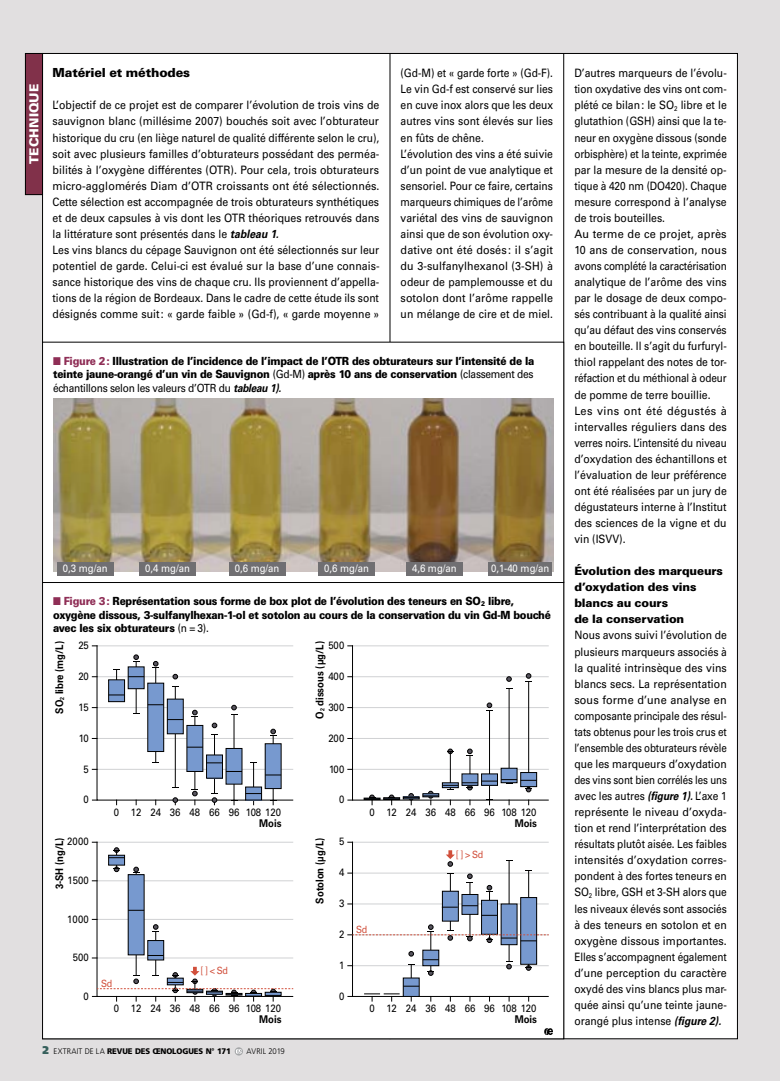
<style>
.page{position:relative;width:780px;height:1081px;background:#e1dfe0}
.page>*{position:absolute;margin:0;border:0;box-sizing:border-box;transform-origin:0 0}
.t1{font:900 12.5px "Univers";letter-spacing:-.015em;color:#000}
.t2{font:900 12.5px "Univers";color:#fff}
.t3{font:11.5px/16px "Univers";color:#000;scale:.9 1}
.t4{font:11.5px/16px "Univers";color:#000;scale:.91 1}
.t5{font:11.5px/16px "Univers";color:#000;scale:.88 1}
.t6{font:900 11.5px/16px "Univers";letter-spacing:-.015em;color:#000}
.t7{font:900 11.25px/13.5px "Univers";letter-spacing:-.025em;color:#000;scale:.9 1}
.t8{font:10.62px "Univers";color:#000;scale:.9 1}
.t9{font:700 10.62px "Univers";color:#000;scale:.9 1}
.t10{font:10.62px "Univers";color:#fff;scale:.9 1}
.t11{font:10px "Univers";letter-spacing:-.035em;color:#d14f3b;scale:.9 1}
.t12{font:900 8.12px "Frutiger";letter-spacing:-.01em;color:#000;scale:.95 1}
.t13{font:300 8.12px "Frutiger";letter-spacing:-.01em;color:#000;scale:.95 1}
.s1{font-weight:700;font-style:italic}
.s2{color:#8f2e56}
.s3{font-weight:400}
.s4{font-size:11.25px;color:#36605c}
.s5{font-weight:300}
</style>
<div class="page">
<div style="left:42px;top:53px;width:695px;height:986px;background:#fff;border:1px solid #000"></div>
<hr style="left:563px;top:53px;width:1px;height:986px;background:#000">
<hr style="left:389px;top:53px;width:1px;height:986px;background:#000">
<svg style="left:235px;top:1047px;width:8px;height:8px"></svg>
<svg style="left:236px;top:1049px;width:6px;height:4px"></svg>
<div style="left:25px;top:53px;width:18px;height:142px;background:#81314a"></div>
<div style="left:25px;top:53px;width:18px;height:142px;border:1px solid #000"></div>
<div style="left:43px;top:582px;width:520px;height:457px;background:#fff"></div>
<svg style="left:92px;top:645px;width:202px;height:160px"></svg>
<svg style="left:348px;top:645px;width:201px;height:160px"></svg>
<svg style="left:348px;top:841px;width:201px;height:160px"></svg>
<svg style="left:92px;top:841px;width:202px;height:160px"></svg>
<svg style="left:544px;top:1028px;width:9px;height:7px"></svg>
<div style="left:43px;top:342px;width:520px;height:240px;background:#fff"></div>
<img style="left:53px;top:398px;width:500px;height:174px">
<div style="left:42px;top:342px;width:522px;height:241px;border:1px solid #000"></div>
<div style="left:57px;top:562px;width:57px;height:13px;background:#706f72"></div>
<div style="left:139px;top:562px;width:57px;height:13px;background:#706f72"></div>
<div style="left:229px;top:562px;width:56px;height:13px;background:#706f72"></div>
<div style="left:318px;top:562px;width:57px;height:13px;background:#706f72"></div>
<div style="left:406px;top:562px;width:56px;height:13px;background:#706f72"></div>
<div style="left:488px;top:562px;width:64px;height:13px;background:#706f72"></div>
<p class="t2" style="left:26px;top:164px;width:81px;rotate:-90deg">TECHNIQUE</p>
<p class="t1" style="left:53px;top:65px;width:139px">Matériel et méthodes</p>
<p class="t4" style="left:53px;top:97px;width:361px">L’objectif de ce projet est de comparer l’évolution de trois vins de sauvignon blanc (millésime 2007) bouchés soit avec l’obturateur historique du cru (en liège naturel de qualité différente selon le cru), soit avec plusieurs familles d’obturateurs possédant des perméa&shy;bilités à l’oxygène différentes (OTR). Pour cela, trois obturateurs micro-agglomérés Diam d’OTR croissants ont été sélectionnés.<br>Cette sélection est accompagnée de trois obturateurs synthétiques et de deux capsules à vis dont les OTR théoriques retrouvés dans la littérature sont présentés dans le <span class="s1">tableau 1.<br></span>Les vins blancs du cépage Sauvignon ont été sélectionnés sur leur potentiel de garde. Celui-ci est évalué sur la base d’une connais&shy;sance historique des vins de chaque cru. Ils proviennent d’appella&shy;tions de la région de Bordeaux. Dans le cadre de cette étude ils sont désignés comme suit: « garde faible » (Gd-f), « garde moyenne »</p>
<p class="t5" style="left:400px;top:65px;width:175px">(Gd-M) et « garde forte » (Gd-F).<br>Le vin Gd-f est conservé sur lies en cuve inox alors que les deux autres vins sont élevés sur lies en fûts de chêne.<br>L’évolution des vins a été suivie d’un point de vue analytique et sensoriel. Pour ce faire, certains marqueurs chimiques de l’arôme variétal des vins de sauvignon ainsi que de son évolution oxy&shy;dative ont été dosés : il s’agit du 3-sulfanylhexanol (3-SH) à odeur de pamplemousse et du sotolon dont l’arôme rappelle un mélange de cire et de miel.</p>
<p class="t7" style="left:53px;top:354px;width:536px;text-align:justify;text-indent:11px"><span class="s2">Figure 2:</span> Illustration de l’incidence de l’impact de l’OTR des obturateurs sur l’intensité de la teinte jaune-orangé d’un vin de Sauvignon <span class="s3">(Gd-M)</span> après 10 ans de conservation <span class="s3">(classement des échantillons selon les valeurs d’OTR du</span> <span class="s1">tableau 1).</span></p>
<p class="t10" style="left:63px;top:562px;width:51px">0,3 mg/an</p>
<p class="t10" style="left:145px;top:562px;width:51px">0,4 mg/an</p>
<p class="t10" style="left:235px;top:562px;width:51px">0,6 mg/an</p>
<p class="t10" style="left:324px;top:562px;width:51px">0,6 mg/an</p>
<p class="t10" style="left:412px;top:562px;width:51px">4,6 mg/an</p>
<p class="t10" style="left:491px;top:562px;width:66px">0,1-40 mg/an</p>
<p class="t7" style="left:53px;top:594px;width:554px;text-indent:11px"><span class="s2">Figure 3:</span> Représentation sous forme de box plot de l’évolution des teneurs en SO<sub>2</sub> libre, oxygène dissous, 3-sulfanylhexan-1-ol et sotolon au cours de la conservation du vin Gd-M bouché avec les six obturateurs <span class="s3">(n = 3).</span></p>
<p class="t9" style="left:53px;top:714px;width:82px;rotate:-90deg">SO<sub>2</sub> libre (mg/L)</p>
<p class="t8" style="left:78px;top:639px;width:13px">25</p>
<p class="t8" style="left:78px;top:670px;width:13px">20</p>
<p class="t8" style="left:79px;top:701px;width:13px">15</p>
<p class="t8" style="left:79px;top:731px;width:12px">10</p>
<p class="t8" style="left:83px;top:762px;width:7px">5</p>
<p class="t8" style="left:83px;top:793px;width:7px">0</p>
<p class="t8" style="left:67px;top:835px;width:26px">2000</p>
<p class="t8" style="left:67px;top:874px;width:25px">1500</p>
<p class="t8" style="left:67px;top:912px;width:26px">1000</p>
<p class="t8" style="left:73px;top:951px;width:19px">500</p>
<p class="t9" style="left:53px;top:889px;width:59px;rotate:-90deg">3-SH (ng/L)</p>
<p class="t8" style="left:83px;top:989px;width:7px">0</p>
<p class="t8" style="left:114px;top:806px;width:187px">0 12 24 36 48 66 96 108 120</p>
<p class="t11" style="left:101px;top:977px;width:14px">Sd</p>
<p class="t9" style="left:259px;top:817px;width:26px">Mois</p>
<p class="t11" style="left:200px;top:965px;width:32px">[ ] &lt; Sd</p>
<p class="t8" style="left:114px;top:1002px;width:187px">0 12 24 36 48 66 96 108 120</p>
<p class="t9" style="left:259px;top:1013px;width:26px">Mois</p>
<p class="t8" style="left:328px;top:639px;width:19px">500</p>
<p class="t8" style="left:328px;top:670px;width:19px">400</p>
<p class="t8" style="left:328px;top:701px;width:19px">300</p>
<p class="t8" style="left:328px;top:731px;width:19px">200</p>
<p class="t8" style="left:329px;top:762px;width:19px">100</p>
<p class="t9" style="left:313px;top:719px;width:88px;rotate:-90deg">O<sub>2</sub> dissous (µg/L)</p>
<p class="t8" style="left:339px;top:793px;width:7px">0</p>
<p class="t9" style="left:313px;top:903px;width:75px;rotate:-90deg">Sotolon (µg/L)</p>
<p class="t8" style="left:339px;top:835px;width:7px">5</p>
<p class="t8" style="left:339px;top:866px;width:7px">4</p>
<p class="t8" style="left:339px;top:897px;width:7px">3</p>
<p class="t8" style="left:339px;top:928px;width:7px">2</p>
<p class="t8" style="left:339px;top:959px;width:7px">1</p>
<p class="t8" style="left:339px;top:989px;width:7px">0</p>
<p class="t8" style="left:369px;top:806px;width:187px">0 12 24 36 48 66 96 108 120</p>
<p class="t11" style="left:356px;top:923px;width:14px">Sd</p>
<p class="t11" style="left:456px;top:848px;width:32px">[ ] &gt; Sd</p>
<p class="t9" style="left:514px;top:817px;width:26px">Mois</p>
<p class="t8" style="left:369px;top:1002px;width:187px">0 12 24 36 48 66 96 108 120</p>
<p class="t9" style="left:514px;top:1013px;width:26px">Mois</p>
<p class="t12" style="left:43px;top:1046px;width:200px"><span class="s4">2</span> <span class="s5">EXTRAIT DE LA</span> REVUE DES ŒNOLOGUES N° 171</p>
<p class="t13" style="left:247px;top:1047px;width:42px">AVRIL 2019</p>
<p class="t3" style="left:574px;top:65px;width:171px">D’autres marqueurs de l’évolu&shy;tion oxydative des vins ont com&shy;plété ce bilan: le SO<sub>2</sub> libre et le glutathion (GSH) ainsi que la te&shy;neur en oxygène dissous (sonde orbisphère) et la teinte, exprimée par la mesure de la densité op&shy;tique à 420 nm (DO420). Chaque mesure correspond à l’analyse de trois bouteilles.<br>Au terme de ce projet, après<br>10 ans de conservation, nous avons complété la caractérisation analytique de l’arôme des vins par le dosage de deux compo&shy;sés contribuant à la qualité ainsi qu’au défaut des vins conservés en bouteille. Il s’agit du furfuryl&shy;thiol rappelant des notes de tor&shy;réfaction et du méthional à odeur de pomme de terre bouillie.<br>Les vins ont été dégustés à intervalles réguliers dans des verres noirs. L’intensité du niveau d’oxydation des échantillons et l’évaluation de leur préférence ont été réalisées par un jury de dégustateurs interne à l’Institut des sciences de la vigne et du vin (ISVV).</p>
<p class="t6" style="left:574px;top:563px;width:150px">Évolution des marqueurs d’oxydation des vins blancs au cours<br>de la conservation</p>
<p class="t3" style="left:574px;top:627px;width:171px;text-align:justify">Nous avons suivi l’évolution de plusieurs marqueurs associés à la qualité intrinsèque des vins blancs secs. La représentation sous forme d’une analyse en composante principale des résul&shy;tats obtenus pour les trois crus et l’ensemble des obturateurs révèle que les marqueurs d’oxydation des vins sont bien corrélés les uns avec les autres <span class="s1">(figure 1).</span> L’axe 1 représente le niveau d’oxyda&shy;tion et rend l’interprétation des résultats plutôt aisée. Les faibles intensités d’oxydation corres&shy;pondent à des fortes teneurs en SO<sub>2</sub> libre, GSH et 3-SH alors que les niveaux élevés sont associés à des teneurs en sotolon et en oxygène dissous importantes.<br>Elles s’accompagnent également d’une perception du caractère oxydé des vins blancs plus mar&shy;quée ainsi qu’une teinte jaune&shy;orangé plus intense <span class="s1">(figure 2).</span></p>
</div>
